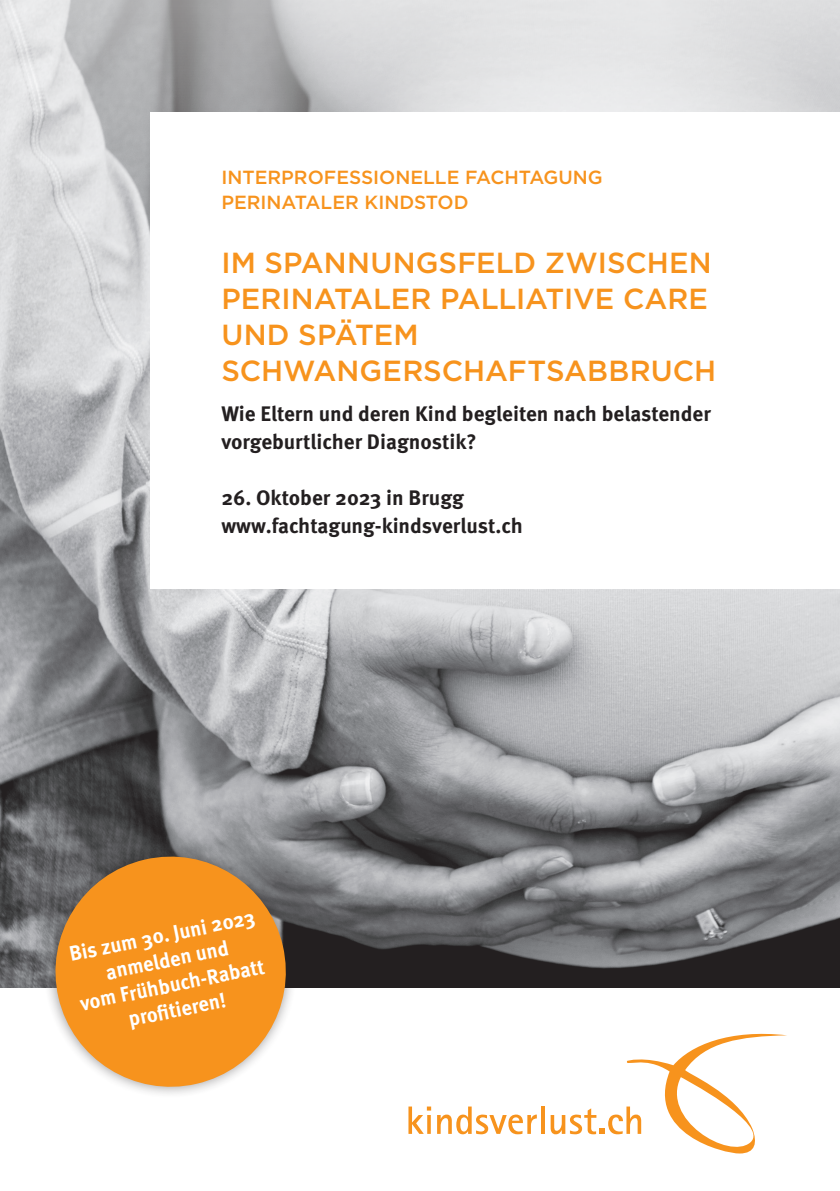
<style>
.page{position:relative;width:840px;height:1191px;background:#fff}
.page>*{position:absolute;margin:0;border:0;box-sizing:border-box;transform-origin:0 0}
.t1{font:500 29px/36px "Gotham";color:#f7931d}
.t2{font:700 21px/28px "Meta Pro";color:#231f20}
.t3{font:700 21px/25.2px "Meta Pro";color:#fff;text-align:center;scale:.96 1}
.t4{font:500 19px/24.6px "Gotham";color:#f7931d}
</style>
<div class="page">
<img style="left:0;top:0;width:839px;height:987px">
<div style="left:150px;top:112px;width:689px;height:476px;background:#fff"></div>
<svg style="left:17px;top:818px;width:307px;height:170px;background:#6b6c6e"></svg>
<svg style="left:44px;top:845px;width:253px;height:249px;background:#dc9a4c"></svg>
<svg style="left:408px;top:1106px;width:23px;height:27px"></svg>
<svg style="left:437px;top:1106px;width:99px;height:28px"></svg>
<svg style="left:541px;top:1106px;width:3px;height:27px"></svg>
<svg style="left:550px;top:1033px;width:236px;height:121px"></svg>
<p class="t4" style="left:221px;top:165px;width:383px">INTERPROFESSIONELLE FACHTAGUNG<br>PERINATALER KINDSTOD</p>
<h1 class="t1" style="left:221px;top:244px;width:496px">IM SPANNUNGSFELD ZWISCHEN<br>PERINATALER PALLIATIVE CARE<br>UND SPÄTEM<br>SCHWANGERSCHAFTSABBRUCH</h1>
<p class="t2" style="left:221px;top:400px;width:491px">Wie Eltern und deren Kind begleiten nach belastender vorgeburtlicher Diagnostik?</p>
<p class="t2" style="left:221px;top:484px;width:303px">26. Oktober 2023 in Brugg www.fachtagung-kindsverlust.ch</p>
<p class="t3" style="left:67px;top:941px;width:198px;rotate:-11deg">Bis zum 30. Juni 2023 anmelden und<br>vom Frühbuch-Rabatt profi tieren!</p>
</div>
